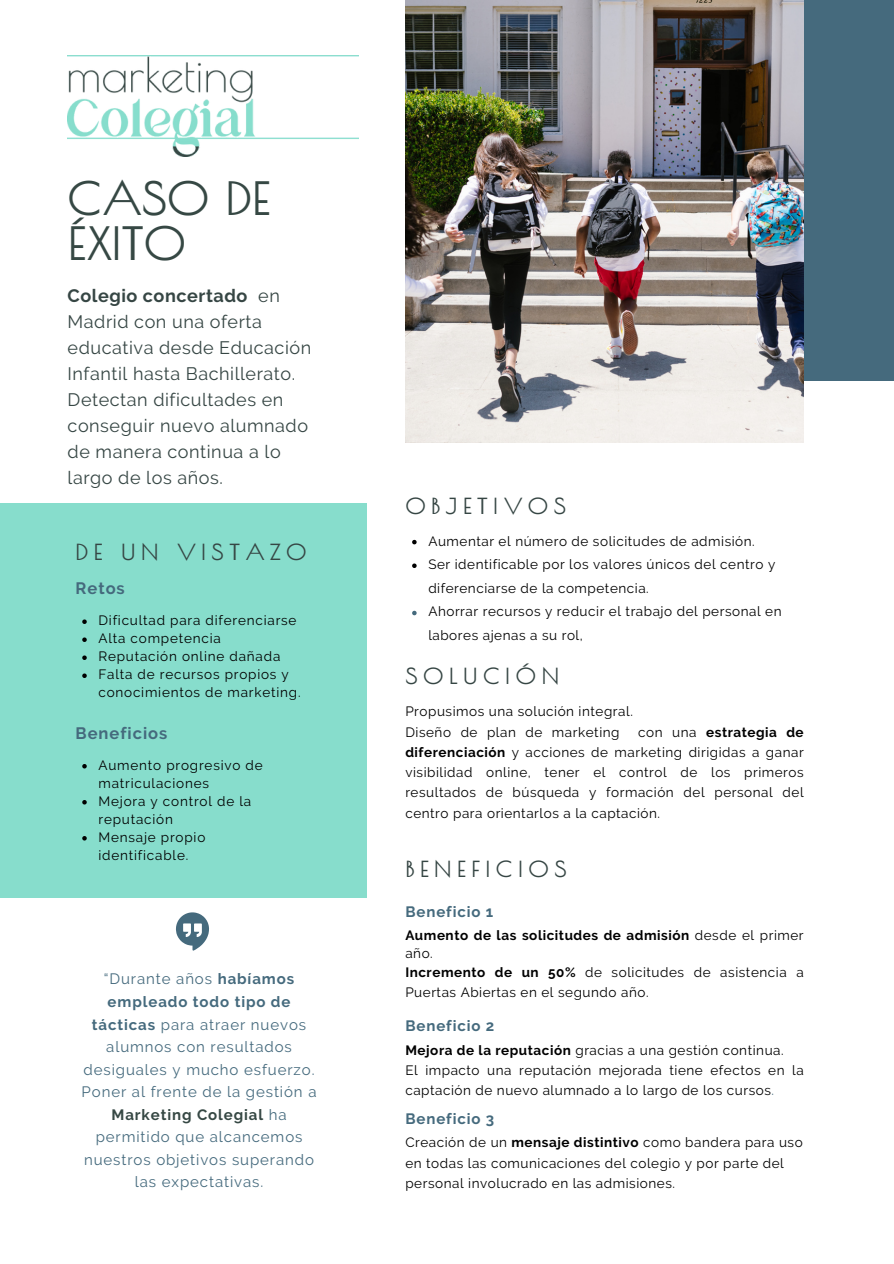
<style>
.page{position:relative;width:894px;height:1264px;background:#fff}
.page>*{position:absolute;margin:0;border:0;box-sizing:border-box;transform-origin:0 0}
.t1{font:700 45px/45px "Poiret One";color:#364844}
.t2{font:700 21.75px "Poiret One";letter-spacing:.25em;color:#364644}
.t3{font:18px/25.8px "Raleway";letter-spacing:.03em;color:#364644}
.t4{font:700 16.5px "Raleway";letter-spacing:.06em;color:#456a7d}
.t5{font:15px/22.5px "Raleway";letter-spacing:.06em;color:#456a7d;text-align:center}
.t6{font:700 15px "Raleway";letter-spacing:.06em;color:#456a7d}
.t7{font:13.5px/20.2px "Raleway";letter-spacing:.04em;color:#000}
.t8{font:13.5px/18px "Raleway";letter-spacing:.06em;color:#000}
.t9{font:700 13.5px/18px "Raleway";letter-spacing:.04em;color:#000}
.s1{font-weight:700}
.s2{font-weight:700;color:#364844}
.s3{font-weight:400}
.s4{color:#456a7d}
</style>
<div class="page">
<div style="left:561px;top:0;width:332px;height:380px;background:#456a7d"></div>
<img style="left:405px;top:0;width:398px;height:442px">
<svg style="left:176px;top:912px;width:33px;height:38px"></svg>
<img style="left:68px;top:56px;width:290px;height:101px">
<svg style="left:412px;top:540px;width:4px;height:4px"></svg>
<svg style="left:412px;top:563px;width:4px;height:5px"></svg>
<svg style="left:412px;top:610px;width:4px;height:5px"></svg>
<div style="left:0;top:503px;width:366px;height:394px;background:#87ddcc"></div>
<svg style="left:82px;top:764px;width:5px;height:4px"></svg>
<svg style="left:82px;top:800px;width:5px;height:4px"></svg>
<svg style="left:82px;top:836px;width:5px;height:4px"></svg>
<svg style="left:82px;top:619px;width:5px;height:5px"></svg>
<svg style="left:82px;top:637px;width:5px;height:5px"></svg>
<svg style="left:82px;top:655px;width:5px;height:5px"></svg>
<svg style="left:82px;top:673px;width:5px;height:5px"></svg>
<h5 class="t1" style="left:68px;top:175px;width:204px">CASO DE<br>ÉXITO</h5>
<p class="t3" style="left:68px;top:283px;width:245px"><span class="s1">Colegio concertado</span> en<br>Madrid con una oferta educativa desde Educación<br>Infantil hasta Bachillerato.<br>Detectan dificultades en conseguir nuevo alumnado de manera continua a lo largo de los años.</p>
<p class="t2" style="left:75px;top:539px;width:233px">DE UN VISTAZO</p>
<p class="t4" style="left:75px;top:578px;width:51px">Retos</p>
<p class="t8" style="left:98px;top:611px;width:199px">Dificultad para diferenciarse</p>
<p class="t8" style="left:98px;top:629px;width:124px">Alta competencia</p>
<h2 class="t8" style="left:98px;top:647px;width:183px">Reputación online dañada</h2>
<p class="t8" style="left:98px;top:665px;width:204px">Falta de recursos propios y conocimientos de marketing.</p>
<h6 class="t4" style="left:75px;top:723px;width:93px">Beneficios</h6>
<p class="t8" style="left:98px;top:755px;width:166px">Aumento progresivo de matriculaciones</p>
<p class="t8" style="left:98px;top:791px;width:154px">Mejora y control de la reputación</p>
<p class="t8" style="left:98px;top:827px;width:108px">Mensaje propio identificable.</p>
<h3 class="t5" style="left:83px;top:967px;width:232px">“Durante años <span class="s1">habíamos empleado todo tipo de tácticas</span> para atraer nuevos alumnos con resultados desiguales y mucho esfuerzo.</h3>
<p class="t5" style="left:82px;top:1080px;width:236px">Poner al frente de la gestión a<br><span class="s2">Marketing Colegial</span> ha permitido que alcancemos nuestros objetivos superando las expectativas.</p>
<p class="t2" style="left:405px;top:493px;width:162px">OBJETIVOS</p>
<p class="t7" style="left:428px;top:530px;width:328px">Aumentar el número de solicitudes de admisión.</p>
<p class="t7" style="left:428px;top:552px;width:348px;line-height:23.5px">Ser identificable por los valores únicos del centro y diferenciarse de la competencia.</p>
<p class="t7" style="left:428px;top:600px;width:354px;line-height:23.5px">Ahorrar recursos y reducir el trabajo del personal en labores ajenas a su rol,</p>
<h3 class="t2" style="left:405px;top:663px;width:155px">SOLUCIÓN</h3>
<h4 class="t7" style="left:405px;top:701px;width:229px">Propusimos una solución integral.</h4>
<h2 class="t7" style="left:405px;top:721px;width:216px">Diseño de plan de marketing</h2>
<h2 class="t7" style="left:405px;top:721px;width:400px;text-align:justify;text-indent:233px">con una <span class="s1">estrategia de diferenciación</span> y acciones de marketing dirigidas a ganar visibilidad online, tener el control de los primeros resultados de búsqueda y formación del personal del centro para orientarlos a la captación.</h2>
<p class="t2" style="left:405px;top:855px;width:163px">BENEFICIOS</p>
<p class="t6" style="left:405px;top:902px;width:89px">Beneficio 1</p>
<h2 class="t9" style="left:405px;top:926px;width:400px">Aumento de las solicitudes de admisión <span class="s3">desde el primer año.</span></h2>
<p class="t7" style="left:405px;top:962px;width:400px"><span class="s1">Incremento de un 50%</span> de solicitudes de asistencia a<br>Puertas Abiertas en el segundo año.</p>
<p class="t6" style="left:405px;top:1017px;width:91px">Beneficio 2</p>
<h2 class="t7" style="left:405px;top:1039px;width:380px"><span class="s1">Mejora de la reputación</span> gracias a una gestión continua.</h2>
<h5 class="t7" style="left:405px;top:1060px;width:400px">El impacto una reputación mejorada tiene efectos en la captación de nuevo alumnado a lo largo de los cursos<span class="s4">.</span></h5>
<h5 class="t6" style="left:405px;top:1109px;width:90px">Beneficio 3</h5>
<p class="t7" style="left:405px;top:1132px;width:399px">Creación de un <span class="s1">mensaje distintivo</span> como bandera para uso en todas las comunicaciones del colegio y por parte del personal involucrado en las admisiones.</p>
</div>
